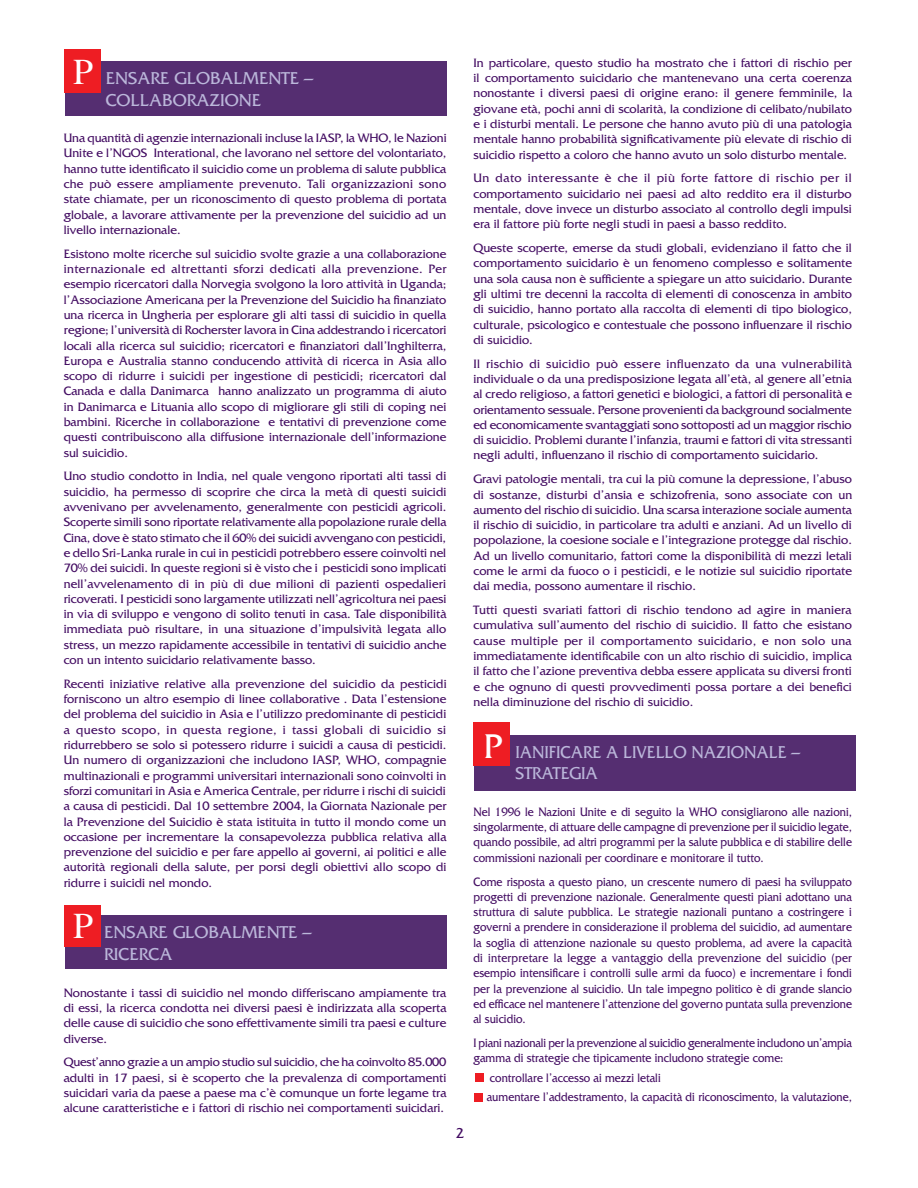
<style>
.page{position:relative;width:918px;height:1188px;background:#fff}
.page>*{position:absolute;margin:0;border:0;box-sizing:border-box;transform-origin:0 0}
.t1{font:18px/21.6px "Friz Quadrata";color:#bbb7da}
.t2{font:18px/21.6px "Friz Quadrata";color:#bbb7da;scale:.95 1}
.t3{font:15px "Friz Quadrata";color:#430c62}
.t4{font:12.75px/15.3px "Friz Quadrata";color:#430c62;text-align:justify}
.t5{font:12.75px/15.3px "Friz Quadrata";color:#430c62;text-align:justify;scale:.9 1}
.s1{font-family:"Times";font-size:36px;color:#fff}
.s2{font-size:36px;color:#fff}
</style>
<div class="page">
<div style="left:474px;top:735px;width:382px;height:56px;background:#552e71"></div>
<div style="left:473px;top:723px;width:37px;height:43px;background:#ee1d23"></div>
<div style="left:65px;top:915px;width:381px;height:54px;background:#552e71"></div>
<div style="left:64px;top:905px;width:37px;height:42px;background:#ee1d23"></div>
<div style="left:65px;top:61px;width:381px;height:55px;background:#552e71"></div>
<div style="left:64px;top:50px;width:37px;height:43px;background:#ee1d23"></div>
<div style="left:475px;top:1074px;width:8px;height:8px;background:#ee1d23"></div>
<div style="left:475px;top:1093px;width:8px;height:9px;background:#ee1d23"></div>
<h1 class="t1" style="left:106px;top:67px;width:209px;text-indent:-32px"><span class="s1">P</span> ENSARE GLOBALMENTE –<br>COLLABORAZIONE</h1>
<p class="t4" style="left:64px;top:130px;width:385px">Una quantità di agenzie internazionali incluse la IASP, la WHO, le Nazioni Unite e l’NGOS Interational, che lavorano nel settore del volontariato, hanno tutte identificato il suicidio come un problema di salute pubblica che può essere ampliamente prevenuto. Tali organizzazioni sono state chiamate, per un riconoscimento di questo problema di portata globale, a lavorare attivamente per la prevenzione del suicidio ad un livello internazionale.</p>
<p class="t4" style="left:64px;top:246px;width:384px">Esistono molte ricerche sul suicidio svolte grazie a una collaborazione internazionale ed altrettanti sforzi dedicati alla prevenzione. Per esempio ricercatori dalla Norvegia svolgono la loro attività in Uganda; l’Associazione Americana per la Prevenzione del Suicidio ha finanziato una ricerca in Ungheria per esplorare gli alti tassi di suicidio in quella regione; l’università di Rocherster lavora in Cina addestrando i ricercatori locali alla ricerca sul suicidio; ricercatori e finanziatori dall’Inghilterra, Europa e Australia stanno conducendo attività di ricerca in Asia allo scopo di ridurre i suicidi per ingestione di pesticidi; ricercatori dal Canada e dalla Danimarca hanno analizzato un programma di aiuto in Danimarca e Lituania allo scopo di migliorare gli stili di coping nei bambini. Ricerche in collaborazione e tentativi di prevenzione come questi contribuiscono alla diffusione internazionale dell’informazione sul suicidio.</p>
<p class="t4" style="left:64px;top:469px;width:384px">Uno studio condotto in India, nel quale vengono riportati alti tassi di suicidio, ha permesso di scoprire che circa la metà di questi suicidi avvenivano per avvelenamento, generalmente con pesticidi agricoli.<br>Scoperte simili sono riportate relativamente alla popolazione rurale della Cina, dove è stato stimato che il 60% dei suicidi avvengano con pesticidi, e dello Sri-Lanka rurale in cui in pesticidi potrebbero essere coinvolti nel 70% dei suicidi. In queste regioni si è visto che i pesticidi sono implicati nell’avvelenamento di in più di due milioni di pazienti ospedalieri ricoverati. I pesticidi sono largamente utilizzati nell’agricoltura nei paesi in via di sviluppo e vengono di solito tenuti in casa. Tale disponibilità immediata può risultare, in una situazione d’impulsività legata allo stress, un mezzo rapidamente accessibile in tentativi di suicidio anche con un intento suicidario relativamente basso.</p>
<p class="t4" style="left:64px;top:676px;width:385px">Recenti iniziative relative alla prevenzione del suicidio da pesticidi forniscono un altro esempio di linee collaborative . Data l’estensione del problema del suicidio in Asia e l’utilizzo predominante di pesticidi a questo scopo, in questa regione, i tassi globali di suicidio si ridurrebbero se solo si potessero ridurre i suicidi a causa di pesticidi.<br>Un numero di organizzazioni che includono IASP, WHO, compagnie multinazionali e programmi universitari internazionali sono coinvolti in sforzi comunitari in Asia e America Centrale, per ridurre i rischi di suicidi a causa di pesticidi. Dal 10 settembre 2004, la Giornata Nazionale per la Prevenzione del Suicidio è stata istituita in tutto il mondo come un occasione per incrementare la consapevolezza pubblica relativa alla prevenzione del suicidio e per fare appello ai governi, ai politici e alle autorità regionali della salute, per porsi degli obiettivi allo scopo di ridurre i suicidi nel mondo.</p>
<h1 class="t1" style="left:104px;top:922px;width:209px;text-indent:-31px"><span class="s1">P</span> ENSARE GLOBALMENTE –<br>RICERCA</h1>
<p class="t4" style="left:64px;top:985px;width:384px">Nonostante i tassi di suicidio nel mondo differiscano ampiamente tra di essi, la ricerca condotta nei diversi paesi è indirizzata alla scoperta delle cause di suicidio che sono effettivamente simili tra paesi e culture diverse.</p>
<p class="t4" style="left:64px;top:1055px;width:384px">Quest’anno grazie a un ampio studio sul suicidio, che ha coinvolto 85.000 adulti in 17 paesi, si è scoperto che la prevalenza di comportamenti suicidari varia da paese a paese ma c’è comunque un forte legame tra alcune caratteristiche e i fattori di rischio nei comportamenti suicidari.</p>
<p class="t4" style="left:473px;top:55px;width:380px">In particolare, questo studio ha mostrato che i fattori di rischio per il comportamento suicidario che mantenevano una certa coerenza nonostante i diversi paesi di origine erano: il genere femminile, la giovane età, pochi anni di scolarità, la condizione di celibato/nubilato e i disturbi mentali. Le persone che hanno avuto più di una patologia mentale hanno probabilità significativamente più elevate di rischio di suicidio rispetto a coloro che hanno avuto un solo disturbo mentale.</p>
<p class="t4" style="left:473px;top:171px;width:380px">Un dato interessante è che il più forte fattore di rischio per il comportamento suicidario nei paesi ad alto reddito era il disturbo mentale, dove invece un disturbo associato al controllo degli impulsi era il fattore più forte negli studi in paesi a basso reddito.</p>
<p class="t4" style="left:473px;top:240px;width:380px">Queste scoperte, emerse da studi globali, evidenziano il fatto che il comportamento suicidario è un fenomeno complesso e solitamente una sola causa non è sufficiente a spiegare un atto suicidario. Durante gli ultimi tre decenni la raccolta di elementi di conoscenza in ambito di suicidio, hanno portato alla raccolta di elementi di tipo biologico, culturale, psicologico e contestuale che possono influenzare il rischio di suicidio.</p>
<p class="t4" style="left:473px;top:356px;width:380px">Il rischio di suicidio può essere influenzato da una vulnerabilità individuale o da una predisposizione legata all’età, al genere all’etnia al credo religioso, a fattori genetici e biologici, a fattori di personalità e orientamento sessuale. Persone provenienti da background socialmente ed economicamente svantaggiati sono sottoposti ad un maggior rischio di suicidio. Problemi durante l’infanzia, traumi e fattori di vita stressanti negli adulti, influenzano il rischio di comportamento suicidario.</p>
<p class="t4" style="left:473px;top:472px;width:380px">Gravi patologie mentali, tra cui la più comune la depressione, l’abuso di sostanze, disturbi d’ansia e schizofrenia, sono associate con un aumento del rischio di suicidio. Una scarsa interazione sociale aumenta il rischio di suicidio, in particolare tra adulti e anziani. Ad un livello di popolazione, la coesione sociale e l’integrazione protegge dal rischio.<br>Ad un livello comunitario, fattori come la disponibilità di mezzi letali come le armi da fuoco o i pesticidi, e le notizie sul suicidio riportate dai media, possono aumentare il rischio.</p>
<p class="t4" style="left:473px;top:602px;width:380px">Tutti questi svariati fattori di rischio tendono ad agire in maniera cumulativa sull’aumento del rischio di suicidio. Il fatto che esistano cause multiple per il comportamento suicidario, e non solo una immediatamente identificabile con un alto rischio di suicidio, implica il fatto che l’azione preventiva debba essere applicata su diversi fronti e che ognuno di questi provvedimenti possa portare a dei benefici nella diminuzione del rischio di suicidio.</p>
<h1 class="t2" style="left:515px;top:741px;width:301px;text-indent:-32px"><span class="s2">P</span> IANIFICARE A LIVELLO NAZIONALE –<br>STRATEGIA</h1>
<p class="t5" style="left:473px;top:804px;width:422px">Nel 1996 le Nazioni Unite e di seguito la WHO consigliarono alle nazioni, singolarmente, di attuare delle campagne di prevenzione per il suicidio legate, quando possibile, ad altri programmi per la salute pubblica e di stabilire delle commissioni nazionali per coordinare e monitorare il tutto.</p>
<p class="t5" style="left:473px;top:874px;width:422px">Come risposta a questo piano, un crescente numero di paesi ha sviluppato progetti di prevenzione nazionale. Generalmente questi piani adottano una struttura di salute pubblica. Le strategie nazionali puntano a costringere i governi a prendere in considerazione il problema del suicidio, ad aumentare la soglia di attenzione nazionale su questo problema, ad avere la capacità di interpretare la legge a vantaggio della prevenzione del suicidio (per esempio intensificare i controlli sulle armi da fuoco) e incrementare i fondi per la prevenzione al suicidio. Un tale impegno politico è di grande slancio ed efficace nel mantenere l’attenzione del governo puntata sulla prevenzione al suicidio.</p>
<p class="t5" style="left:473px;top:1035px;width:422px">I piani nazionali per la prevenzione al suicidio generalmente includono un’ampia gamma di strategie che tipicamente includono strategie come:</p>
<p class="t5" style="left:487px;top:1068px;width:407px;line-height:19.5px">controllare l’accesso ai mezzi letali<br>aumentare l’addestramento, la capacità di riconoscimento, la valutazione,</p>
<p class="t3" style="left:456px;top:1125px;width:10px">2</p>
</div>
